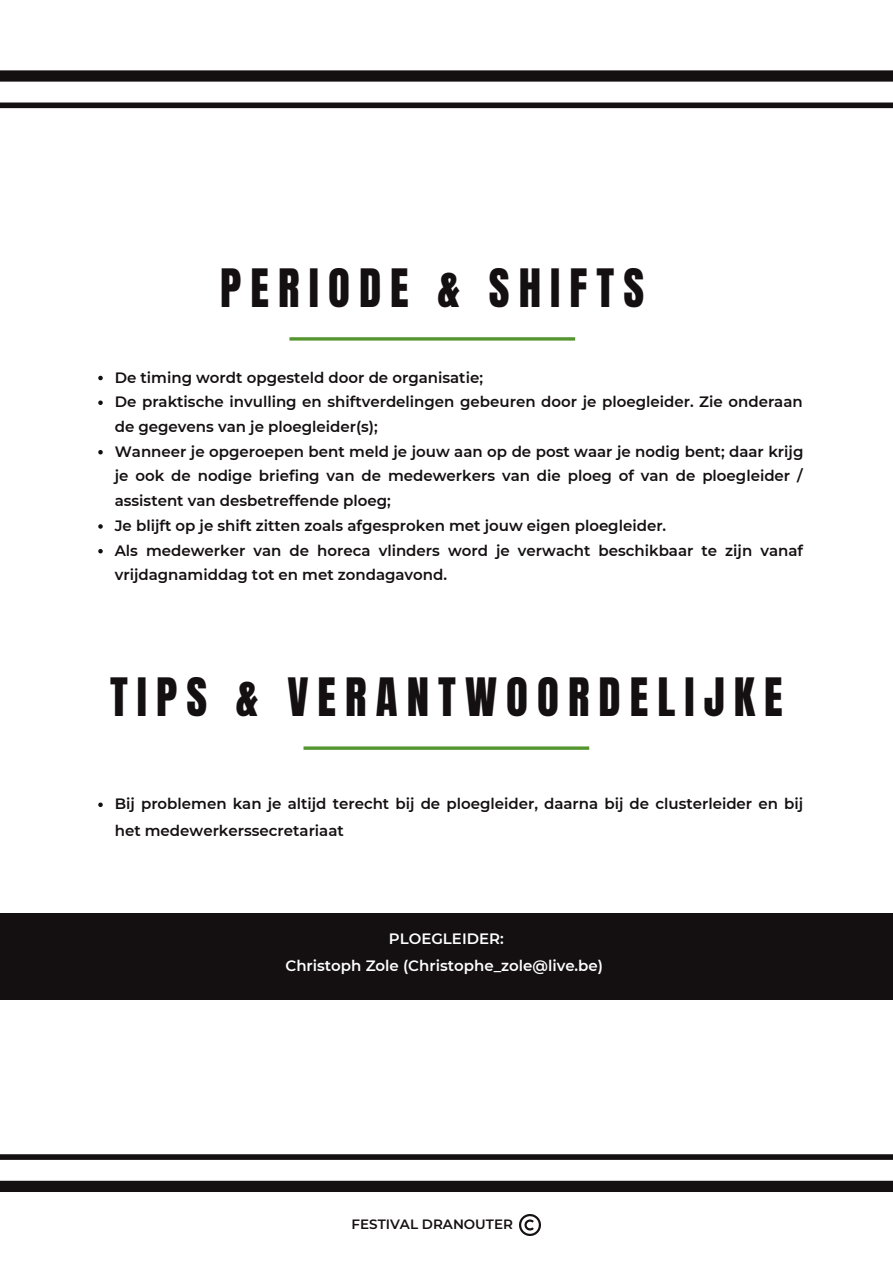
<style>
.page{position:relative;width:893px;height:1264px;background:#fff}
.page>*{position:absolute;margin:0;border:0;box-sizing:border-box;transform-origin:0 0}
.t1{font:45px "Anton";letter-spacing:.2em;color:#140f11}
.t2{font:600 15px/24.8px "Montserrat";color:#140f11}
.t3{font:600 15px/27px "Montserrat";color:#fff;text-align:center}
.t4{font:600 13.5px "Montserrat";color:#140f11}
</style>
<div class="page">
<div style="left:0;top:70px;width:892px;height:12px;background:#140f11"></div>
<div style="left:0;top:102px;width:892px;height:6px;background:#140f11"></div>
<img style="left:519px;top:1214px;width:21px;height:21px">
<div style="left:0;top:1180px;width:892px;height:11px;background:#140f11"></div>
<div style="left:0;top:1154px;width:892px;height:5px;background:#140f11"></div>
<hr style="left:289px;top:337px;width:286px;height:3px;background:#55952f">
<svg style="left:98px;top:376px;width:5px;height:4px"></svg>
<svg style="left:98px;top:400px;width:5px;height:5px"></svg>
<svg style="left:98px;top:450px;width:5px;height:4px"></svg>
<svg style="left:98px;top:524px;width:5px;height:4px"></svg>
<svg style="left:98px;top:549px;width:5px;height:4px"></svg>
<hr style="left:303px;top:746px;width:286px;height:3px;background:#55952f">
<div style="left:0;top:912px;width:892px;height:87px;background:#140f11"></div>
<svg style="left:98px;top:802px;width:5px;height:5px"></svg>
<h1 class="t1" style="left:220px;top:255px;width:425px">PERIODE &amp; SHIFTS</h1>
<p class="t2" style="left:115px;top:365px;width:690px">De timing wordt opgesteld door de organisatie;<br>De praktische invulling en shiftverdelingen gebeuren door je ploegleider. Zie onderaan de gegevens van je ploegleider(s);<br>Wanneer je opgeroepen bent meld je jouw aan op de post waar je nodig bent; daar krijg je ook de nodige briefing van de medewerkers van die ploeg of van de ploegleider / assistent van desbetreffende ploeg;<br>Je blijft op je shift zitten zoals afgesproken met jouw eigen ploegleider.<br>Als medewerker van de horeca vlinders word je verwacht beschikbaar te zijn vanaf vrijdagnamiddag tot en met zondagavond.</p>
<h1 class="t1" style="left:110px;top:664px;width:674px">TIPS &amp; VERANTWOORDELIJKE</h1>
<p class="t2" style="left:115px;top:790px;width:690px;line-height:27px">Bij problemen kan je altijd terecht bij de ploegleider, daarna bij de clusterleider en bij het medewerkerssecretariaat</p>
<p class="t3" style="left:285px;top:925px;width:319px">PLOEGLEIDER:<br>Christoph Zole (Christophe_zole@live.be)</p>
<p class="t4" style="left:351px;top:1215px;width:163px">FESTIVAL DRANOUTER</p>
</div>
